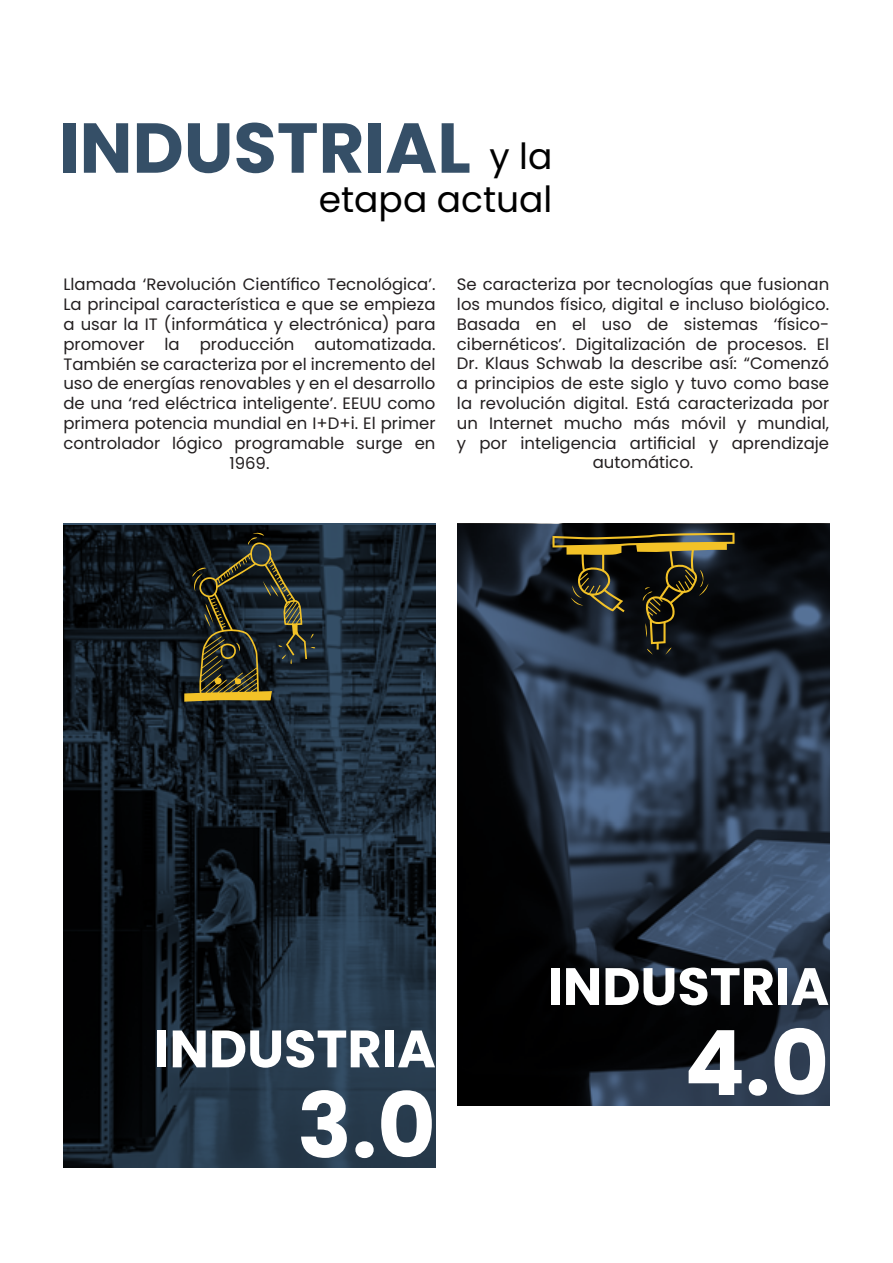
<style>
.page{position:relative;width:893px;height:1263px;background:#fff}
.page>*{position:absolute;margin:0;border:0;box-sizing:border-box;transform-origin:0 0}
.t1{font:700 90px "Poppins";color:#fff}
.t2{font:700 70.5px "Poppins";color:#354f67}
.t3{font:700 52.5px "Poppins";color:#fff}
.t4{font:36px "Poppins";color:#000}
.t5{font:16.5px/19.8px "Poppins";color:#231f20;text-align:center}
</style>
<div class="page">
<svg style="left:63px;top:524px;width:372px;height:644px;background:#17232d"></svg>
<svg style="left:457px;top:524px;width:373px;height:581px;background:#1c2632"></svg>
<svg style="left:184px;top:532px;width:131px;height:170px;background:#2d3128"></svg>
<svg style="left:552px;top:533px;width:182px;height:122px;background:#2f2d1f"></svg>
<p class="t2" style="left:59px;top:107px;width:414px">INDUSTRIAL</p>
<p class="t4" style="left:489px;top:136px;width:65px">y la</p>
<p class="t4" style="left:319px;top:179px;width:235px">etapa actual</p>
<p class="t5" style="left:63px;top:275px;width:374px">Llamada ‘Revolución Científico Tecnológica’.<br>La principal característica e que se empieza a usar la IT (informática y electrónica) para promover la producción automatizada.<br>También se caracteriza por el incremento del uso de energías renovables y en el desarrollo de una ‘red eléctrica inteligente’. EEUU como primera potencia mundial en I+D+i. El primer controlador lógico programable surge en 1969.</p>
<p class="t5" style="left:457px;top:275px;width:374px">Se caracteriza por tecnologías que fusionan los mundos físico, digital e incluso biológico.<br>Basada en el uso de sistemas ‘físico&shy;cibernéticos’. Digitalización de procesos. El Dr. Klaus Schwab la describe así: “Comenzó a principios de este siglo y tuvo como base la revolución digital. Está caracterizada por un Internet mucho más móvil y mundial, y por inteligencia artificial y aprendizaje automático.</p>
<p class="t3" style="left:547px;top:956px;width:283px">INDUSTRIA</p>
<p class="t3" style="left:154px;top:1018px;width:283px">INDUSTRIA</p>
<p class="t1" style="left:684px;top:1011px;width:146px">4.0</p>
<p class="t1" style="left:297px;top:1074px;width:140px">3.0</p>
</div>
